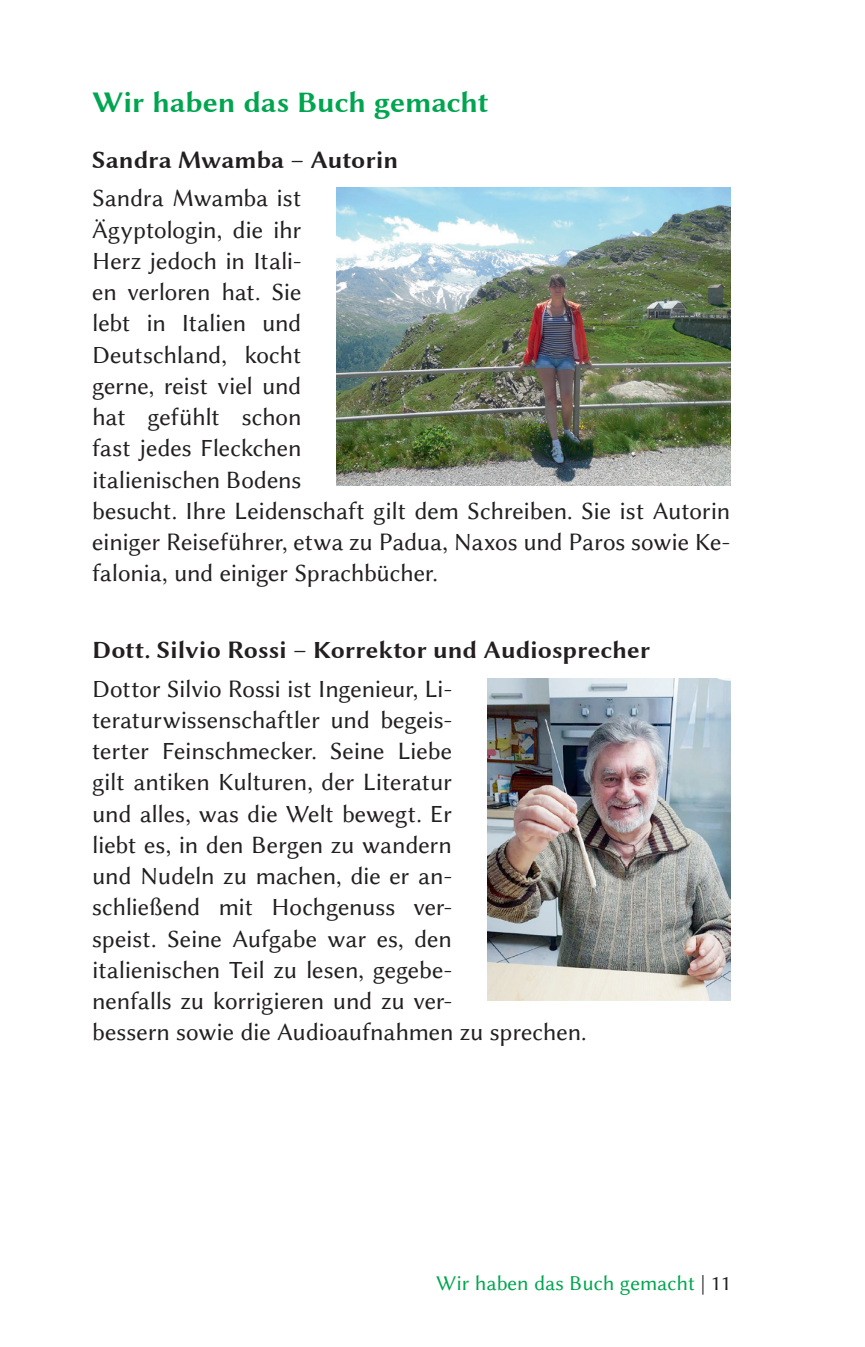
<style>
.page{position:relative;width:865px;height:1347px;background:#fff}
.page>*{position:absolute;margin:0;border:0;box-sizing:border-box;transform-origin:0 0}
.t1{font:30px "Lin Biolinum B";letter-spacing:-.01em;color:#00a54f}
.t2{font:25px/31.2px "Lin Biolinum";letter-spacing:-.005em;color:#231f20}
.t3{font:25px "Lin Biolinum B";letter-spacing:-.005em;color:#231f20}
.t4{font:21.25px "Lin Biolinum";color:#00a54f}
.s1{color:#231f20}
</style>
<div class="page">
<img style="left:337px;top:188px;width:393px;height:297px">
<img style="left:487px;top:678px;width:243px;height:322px">
<p class="t1" style="left:92px;top:81px;width:398px">Wir haben das Buch gemacht</p>
<p class="t3" style="left:92px;top:142px;width:308px">Sandra Mwamba – Autorin</p>
<p class="t2" style="left:92px;top:183px;width:639px">Sandra Mwamba ist<br>Ägyptologin, die ihr<br>Herz jedoch in Itali-<br>en verloren hat. Sie<br>lebt in Italien und<br>Deutschland, kocht<br>gerne, reist viel und<br>hat gefühlt schon<br>fast jedes Fleckchen<br>italienischen Bodens<br>besucht. Ihre Leidenschaft gilt dem Schreiben. Sie ist Autorin einiger Reiseführer, etwa zu Padua, Naxos und Paros sowie Ke&shy;falonia, und einiger Sprachbücher.</p>
<p class="t3" style="left:92px;top:632px;width:559px">Dott. Silvio Rossi – Korrektor und Audiosprecher</p>
<p class="t2" style="left:92px;top:673px;width:496px">Dottor Silvio Rossi ist Ingenieur, Li&shy;teraturwissenschaftler und begeis-<br>terter Feinschmecker. Seine Liebe<br>gilt antiken Kulturen, der Literatur<br>und alles, was die Welt bewegt. Er<br>liebt es, in den Bergen zu wandern<br>und Nudeln zu machen, die er an-<br>schließend mit Hochgenuss ver-<br>speist. Seine Aufgabe war es, den<br>italienischen Teil zu lesen, gegebe-<br>nenfalls zu korrigieren und zu ver-<br>bessern sowie die Audioaufnahmen zu sprechen.</p>
<p class="t4" style="left:436px;top:1271px;width:295px">Wir haben das Buch gemacht <span class="s1">| 11</span></p>
</div>
